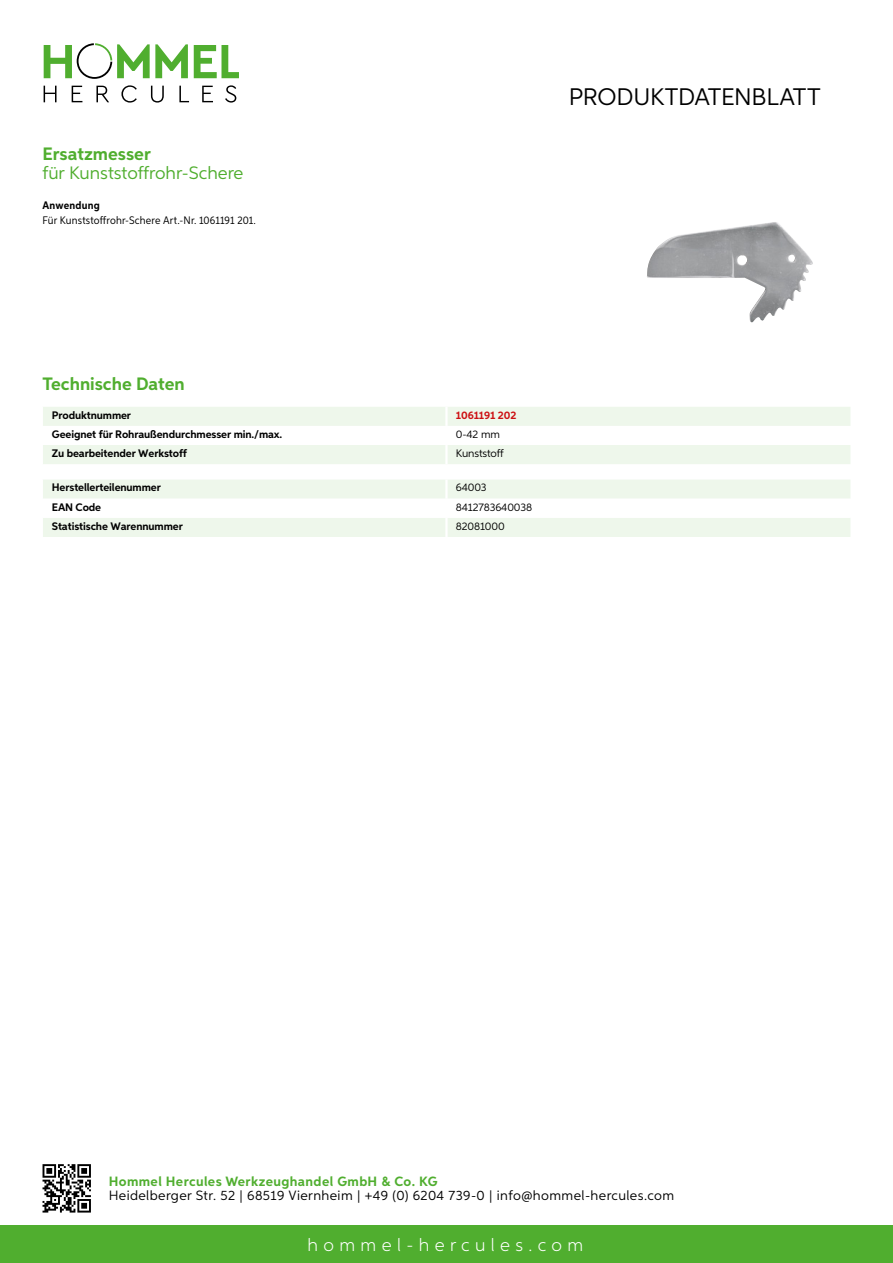
<style>
.page{position:relative;width:893px;height:1263px;background:#fff}
.page>*{position:absolute;margin:0;border:0;box-sizing:border-box;transform-origin:0 0}
.t1{font:24px "Aspira";letter-spacing:-.01em;color:#000}
.t2{font:700 18px "Aspira";color:#50ae2f}
.t3{font:18px "Aspira";color:#50ae2f}
.t4{font:300 18px "Aspira";letter-spacing:.3em;color:#fff}
.t5{font:13.5px "Aspira";letter-spacing:.03em;color:#000}
.t6{font:700 13.5px "Aspira";letter-spacing:.03em;color:#50ae2f}
.t7{font:700 10.95px "Aspira";letter-spacing:-.01em;color:#000}
.t8{font:10.95px "Aspira Nar";letter-spacing:.015em;color:#000}
.t9{font:10.95px "Aspira";letter-spacing:-.01em;color:#000}
.t10{font:700 10.95px "Aspira";letter-spacing:-.01em;color:#cd1013}
.t11{font:700 10.95px "Aspira Nar";letter-spacing:.02em;color:#000}
</style>
<div class="page">
<div style="left:0;top:1226px;width:893px;height:37px;background:#50ae2f"></div>
<svg style="left:43px;top:1164px;width:48px;height:48px"></svg>
<svg style="left:194px;top:45px;width:45px;height:33px"></svg>
<svg style="left:44px;top:43px;width:144px;height:36px"></svg>
<svg style="left:44px;top:86px;width:13px;height:16px"></svg>
<svg style="left:72px;top:86px;width:10px;height:16px"></svg>
<svg style="left:96px;top:86px;width:13px;height:16px"></svg>
<svg style="left:121px;top:85px;width:16px;height:18px"></svg>
<svg style="left:151px;top:86px;width:13px;height:17px"></svg>
<svg style="left:179px;top:86px;width:10px;height:16px"></svg>
<svg style="left:202px;top:86px;width:11px;height:16px"></svg>
<svg style="left:225px;top:85px;width:11px;height:18px"></svg>
<svg style="left:43px;top:407px;width:807px;height:57px"></svg>
<hr style="left:445px;top:445px;width:3px;height:19px;background:#fff">
<svg style="left:43px;top:480px;width:807px;height:57px"></svg>
<hr style="left:445px;top:518px;width:3px;height:19px;background:#fff">
<img style="left:647px;top:222px;width:166px;height:100px">
<h2 class="t2" style="left:43px;top:142px;width:110px">Ersatzmesser</h2>
<h2 class="t3" style="left:43px;top:162px;width:202px">für Kunststoffrohr-Schere</h2>
<p class="t11" style="left:43px;top:199px;width:59px">Anwendung</p>
<p class="t8" style="left:43px;top:214px;width:215px">Für Kunststoffrohr-Schere Art.-Nr. 1061191 201.</p>
<h1 class="t1" style="left:569px;top:82px;width:253px">Produktdatenblatt</h1>
<h2 class="t2" style="left:43px;top:373px;width:144px">Technische Daten</h2>
<p class="t7" style="left:52px;top:408px;width:81px">Produktnummer</p>
<p class="t10" style="left:456px;top:408px;width:62px">1061191 202</p>
<p class="t7" style="left:52px;top:427px;width:232px">Geeignet für Rohraußendurchmesser min./max.</p>
<p class="t9" style="left:456px;top:427px;width:46px">0-42 mm</p>
<p class="t7" style="left:52px;top:446px;width:137px">Zu bearbeitender Werkstoff</p>
<p class="t9" style="left:456px;top:446px;width:50px">Kunststoff</p>
<p class="t7" style="left:52px;top:481px;width:111px">Herstellerteilenummer</p>
<p class="t9" style="left:456px;top:481px;width:32px">64003</p>
<p class="t7" style="left:52px;top:500px;width:51px">EAN Code</p>
<p class="t9" style="left:456px;top:500px;width:78px">8412783640038</p>
<p class="t7" style="left:52px;top:519px;width:132px">Statistische Warennummer</p>
<p class="t9" style="left:456px;top:519px;width:50px">82081000</p>
<p class="t6" style="left:109px;top:1172px;width:330px">Hommel Hercules Werkzeughandel GmbH &amp; Co. KG</p>
<p class="t5" style="left:109px;top:1187px;width:567px">Heidelberger Str. 52 | 68519 Viernheim | +49 (0) 6204 739-0 | info@hommel-hercules.com</p>
<h2 class="t4" style="left:307px;top:1234px;width:277px">hommel-hercules.com</h2>
</div>
